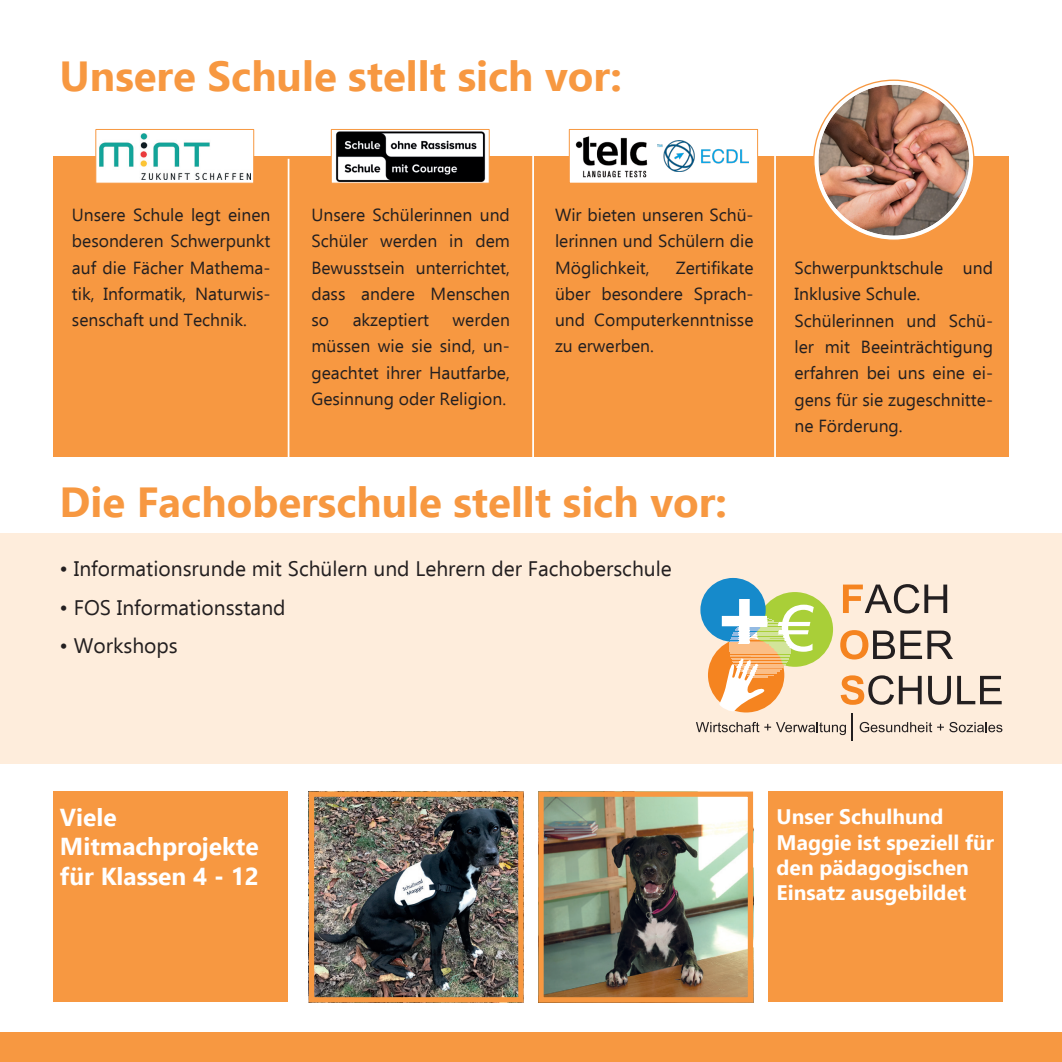
<style>
.page{position:relative;width:1062px;height:1062px;background:#fff}
.page>*{position:absolute;margin:0;border:0;box-sizing:border-box;transform-origin:0 0}
.t1{font:700 42px "Ebrima";color:#f79841}
.t2{font:700 24.5px/29.4px "Ebrima";color:#fff}
.t3{font:21px "Ebrima";color:#231f20}
.t4{font:700 21px/25.2px "Ebrima";color:#fff}
.t5{font:17.5px/26.2px "Ebrima";color:#231f20;text-align:justify}
</style>
<div class="page">
<div style="left:54px;top:156px;width:955px;height:301px;background:#f79841"></div>
<div style="left:0;top:533px;width:1062px;height:231px;background:#feeddc"></div>
<div style="left:53px;top:791px;width:235px;height:211px;background:#f79841"></div>
<svg style="left:813px;top:80px;width:160px;height:160px"></svg>
<div style="left:0;top:1032px;width:1062px;height:30px;background:#f79841"></div>
<div style="left:96px;top:129px;width:158px;height:54px;background:#fff"></div>
<img style="left:99px;top:133px;width:151px;height:47px">
<div style="left:95px;top:129px;width:159px;height:55px;border:1px solid #f79841"></div>
<img style="left:333px;top:131px;width:154px;height:51px">
<div style="left:331px;top:129px;width:158px;height:55px;border:1px solid #f79841"></div>
<img style="left:818px;top:85px;width:151px;height:151px;border-radius:74px">
<div style="left:569px;top:129px;width:188px;height:54px;background:#fff"></div>
<img style="left:575px;top:136px;width:73px;height:42px">
<div style="left:569px;top:129px;width:189px;height:55px;border:1px solid #f79841"></div>
<img style="left:657px;top:141px;width:91px;height:31px">
<hr style="left:288px;top:159px;width:1px;height:358px;background:#fff">
<hr style="left:532px;top:97px;width:2px;height:419px;background:#fff">
<hr style="left:774px;top:146px;width:2px;height:365px;background:#fff">
<div style="left:768px;top:791px;width:234px;height:211px;background:#f79841"></div>
<img style="left:315px;top:797px;width:202px;height:199px">
<div style="left:309px;top:791px;width:214px;height:211px;border:5px solid #f79841"></div>
<img style="left:544px;top:797px;width:203px;height:199px">
<div style="left:538px;top:791px;width:215px;height:211px;border:5px solid #f79841"></div>
<div style="left:700px;top:578px;width:65px;height:64px;background:#168acb;border-radius:50%"></div>
<svg style="left:696px;top:584px;width:306px;height:156px"></svg>
<img style="left:729px;top:647px;width:61px;height:3px">
<img style="left:732px;top:634px;width:55px;height:1px">
<img style="left:737px;top:667px;width:46px;height:1px">
<h1 class="t1" style="left:60px;top:43px;width:563px">Unsere Schule stellt sich vor:</h1>
<p class="t5" style="left:72px;top:201px;width:200px">Unsere Schule legt einen besonderen Schwerpunkt auf die Fächer Mathema&shy;tik, Informatik, Naturwis&shy;senschaft und Technik.</p>
<p class="t5" style="left:311px;top:201px;width:200px">Unsere Schülerinnen und Schüler werden in dem Bewusstsein unterrichtet, dass andere Menschen so</p>
<p class="t5" style="left:311px;top:306px;width:200px;text-indent:141px">werden müssen wie sie sind, un&shy;geachtet ihrer Hautfarbe, Gesinnung oder Religion.</p>
<p class="t5" style="left:353px;top:306px;width:78px">akzeptiert</p>
<p class="t5" style="left:555px;top:201px;width:200px">Wir bieten unseren Schü&shy;lerinnen und Schülern die Möglichkeit,</p>
<p class="t5" style="left:555px;top:254px;width:200px;text-indent:121px">Zertifikate über besondere Sprach&shy;und Computerkenntnisse zu erwerben.</p>
<h1 class="t1" style="left:60px;top:469px;width:669px">Die Fachoberschule stellt sich vor:</h1>
<p class="t3" style="left:60px;top:553px;width:614px">• Informationsrunde mit Schülern und Lehrern der Fachoberschule</p>
<p class="t3" style="left:60px;top:591px;width:227px">• FOS Informationsstand</p>
<p class="t3" style="left:60px;top:630px;width:120px">• Workshops</p>
<p class="t5" style="left:794px;top:254px;width:200px;text-align:left">Schwerpunktschule und<br>Inklusive Schule.<br>Schülerinnen und Schü&shy;ler mit Beeinträchtigung erfahren bei uns eine ei&shy;gens für sie zugeschnitte&shy;ne Förderung.</p>
<h2 class="t2" style="left:60px;top:801px;width:200px">Viele<br>Mitmachprojekte für Klassen 4 - 12</h2>
<p class="t4" style="left:776px;top:803px;width:219px">Unser Schulhund<br>Maggie ist speziell für den pädagogischen<br>Einsatz ausgebildet</p>
</div>
